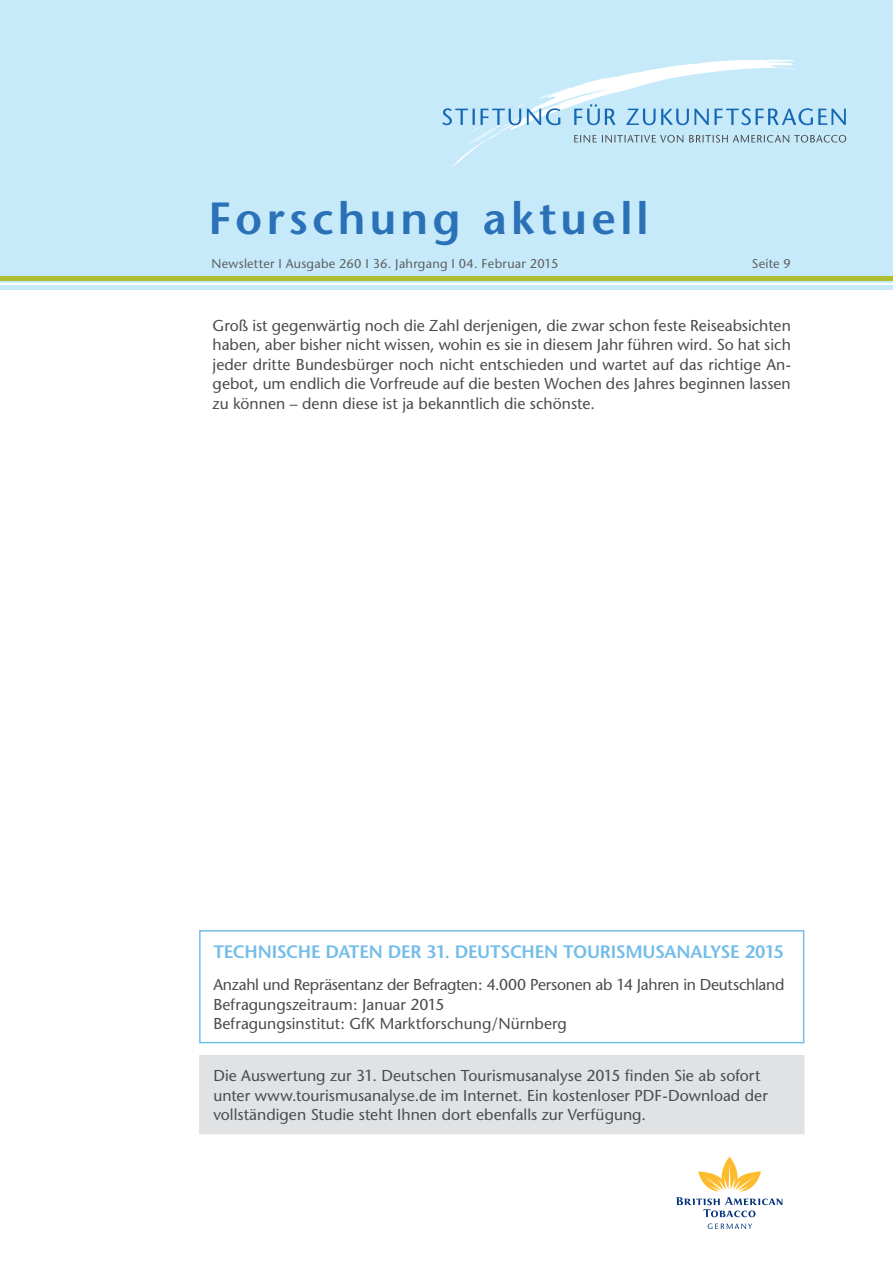
<style>
.page{position:relative;width:893px;height:1263px;background:#fff}
.page>*{position:absolute;margin:0;border:0;box-sizing:border-box;transform-origin:0 0}
.t1{font:600 45px "Stone Sans";letter-spacing:.095em;color:#2a71b8}
.t2{font:600 18px "Stone Sans";letter-spacing:-.02em;color:#73bde9}
.t3{font:15.75px/19.5px "Stone Sans";color:#4b4c4d}
.t4{font:12.75px "Stone Sans";letter-spacing:.02em;color:#606063}
</style>
<div class="page">
<hr style="left:0;top:285px;width:893px;height:4px;background:#c6eafa">
<div style="left:0;top:0;width:893px;height:283px;background:#c6eafa"></div>
<svg style="left:442px;top:59px;width:404px;height:108px"></svg>
<div style="left:0;top:276px;width:893px;height:5px;background:#aebe30"></div>
<svg style="left:708px;top:1223px;width:44px;height:6px"></svg>
<svg style="left:676px;top:1197px;width:106px;height:20px"></svg>
<svg style="left:698px;top:1157px;width:63px;height:34px"></svg>
<div style="left:199px;top:930px;width:605px;height:113px;border:2px solid #73bde9"></div>
<div style="left:200px;top:1056px;width:604px;height:77px;background:#e1e2e4"></div>
<div style="left:199px;top:1055px;width:605px;height:79px;border:2px solid #e1e2e4"></div>
<h1 class="t1" style="left:208px;top:191px;width:442px">FORSCHUNG AKTUELL</h1>
<p class="t4" style="left:212px;top:256px;width:348px">Newsletter I Ausgabe 260 I 36. Jahrgang I 04. Februar 2015</p>
<p class="t4" style="left:752px;top:256px;width:41px">Seite 9</p>
<p class="t3" style="left:213px;top:316px;width:580px;text-align:justify">Groß ist gegenwärtig noch die Zahl derjenigen, die zwar schon feste Reiseabsichten haben, aber bisher nicht wissen, wohin es sie in diesem Jahr führen wird. So hat sich jeder dritte Bundesbürger noch nicht entschieden und wartet auf das richtige An&shy;gebot, um endlich die Vorfreude auf die besten Wochen des Jahres beginnen lassen zu können – denn diese ist ja bekanntlich die schönste.</p>
<p class="t2" style="left:213px;top:941px;width:572px">TECHNISCHE DATEN DER 31. DEUTSCHEN TOURISMUSANALYSE 2015</p>
<p class="t3" style="left:213px;top:975px;width:572px">Anzahl und Repräsentanz der Befragten: 4.000 Personen ab 14 Jahren in Deutschland<br>Befragungszeitraum: Januar 2015<br>Befragungsinstitut: GfK Marktforschung/Nürnberg</p>
<p class="t3" style="left:213px;top:1066px;width:556px">Die Auswertung zur 31. Deutschen Tourismusanalyse 2015 finden Sie ab sofort unter www.tourismusanalyse.de im Internet. Ein kostenloser PDF-Download der vollständigen Studie steht Ihnen dort ebenfalls zur Verfügung.</p>
</div>
